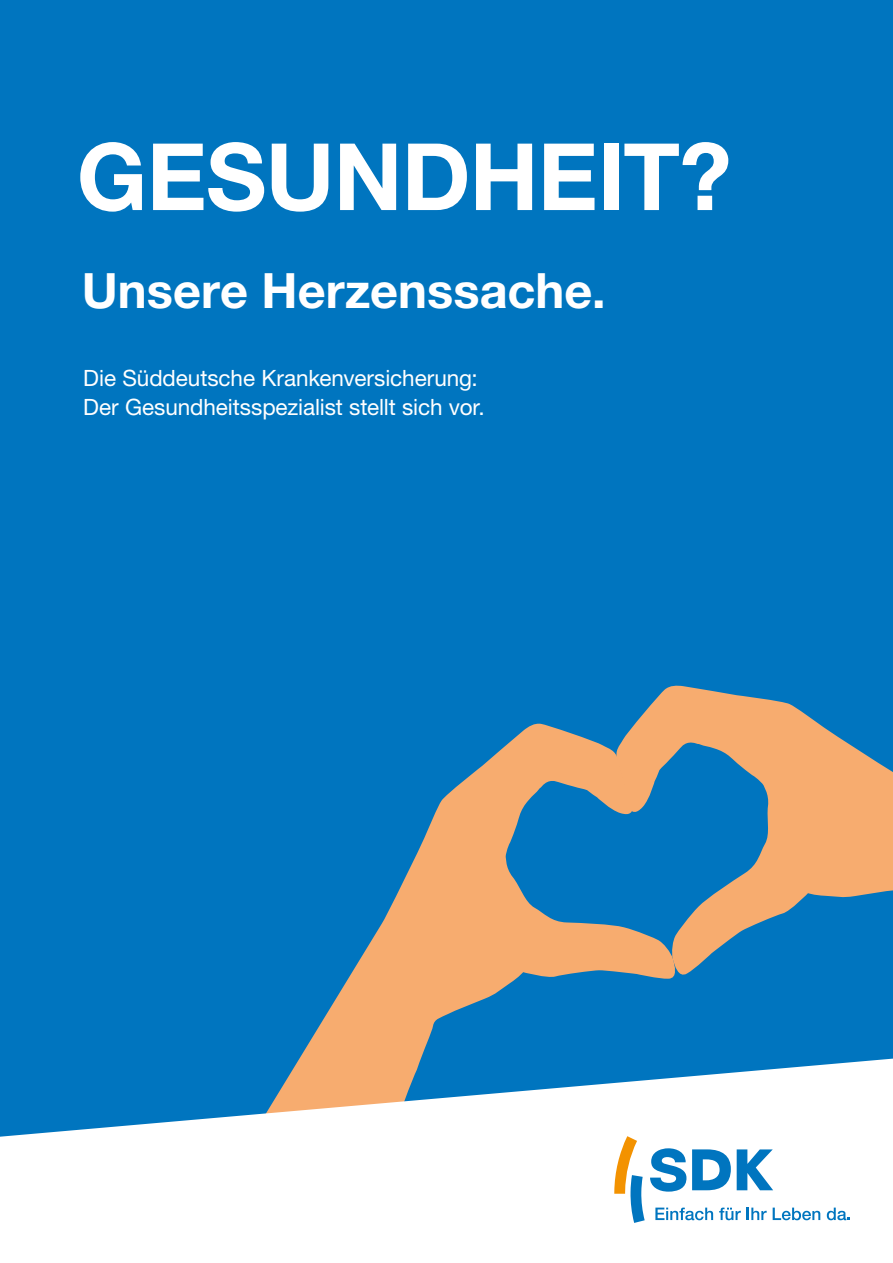
<style>
.page{position:relative;width:893px;height:1263px;background:#0075bf}
.page>*{position:absolute;margin:0;border:0;box-sizing:border-box;transform-origin:0 0}
.Titel_Headline_62pt_bold_versal{font:700 93px "Helvetica Neue LT Std";letter-spacing:-.01em;color:#fff}
.Titel_Subline_32_5_39pt_bold{font:700 48.75px "Helvetica Neue LT Std";color:#fff}
.Titel_Zusatz_15_19_5pt{font:22.5px "Helvetica Neue LT Std";letter-spacing:-.005em;color:#fff}
</style>
<div class="page">
<svg style="left:300px;top:723px;width:314px;height:335px"></svg>
<svg style="left:614px;top:685px;width:279px;height:294px"></svg>
<svg style="left:0;top:1058px;width:893px;height:205px;fill:#fff"></svg>
<svg style="left:614px;top:1136px;width:206px;height:87px"></svg>
<svg style="left:827px;top:1207px;width:23px;height:13px"></svg>
<p class="Titel_Headline_62pt_bold_versal" style="left:77px;top:119px;width:656px">GESUNDHEIT?</p>
<p class="Titel_Subline_32_5_39pt_bold" style="left:82px;top:260px;width:525px">Unsere Herzenssache.</p>
<p class="Titel_Zusatz_15_19_5pt" style="left:83px;top:364px;width:396px">Die Süddeutsche Krankenversicherung:</p>
<p class="Titel_Zusatz_15_19_5pt" style="left:83px;top:393px;width:403px">Der Gesundheitsspezialist stellt sich vor.</p>
</div>
